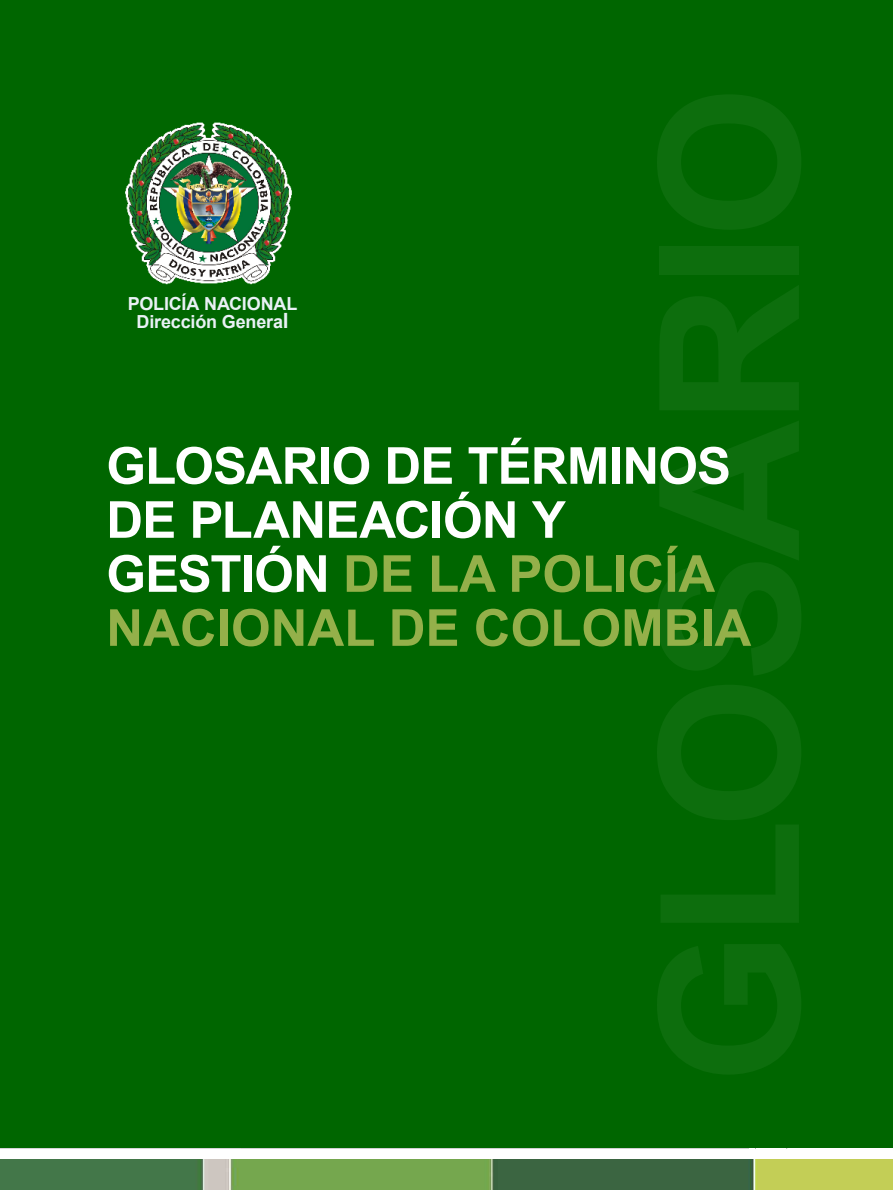
<style>
.page{position:relative;width:893px;height:1191px;background:#fff}
.page>*{position:absolute;margin:0;border:0;box-sizing:border-box;transform-origin:0 0}
.t1{font:700 51px/54px "Arial";color:#94b04a}
.t2{font:700 51px "Arial";letter-spacing:-.015em;color:#fff}
.t3{font:700 18px "Arial";letter-spacing:-.01em;color:#e9f1f5}
.s1{font-size:21px}
.s2{color:#fff}
</style>
<div class="page">
<div style="left:241px;top:1122px;width:507px;height:26px;background:#060"></div>
<hr style="left:0;top:1148px;width:241px;height:1px;background:#cbccce">
<div style="left:0;top:0;width:893px;height:1147px;background:#060"></div>
<img style="left:0;top:1160px;width:893px;height:29px">
<img style="left:125px;top:122px;width:167px;height:163px">
<p class="t3" style="left:128px;top:292px;width:171px">POLICÍA NACIONAL</p>
<p class="t3" style="left:137px;top:310px;width:154px">Dirección Genera<span class="s1">l</span></p>
<p class="t2" style="left:106px;top:432px;width:626px">GLOSARIO DE TÉRMINOS</p>
<p class="t1" style="left:106px;top:494px;width:647px"><span class="s2">DE PLANEACIÓN Y<br>GESTIÓN</span> DE LA POLICÍA<br>NACIONAL DE COLOMBIA</p>
</div>
